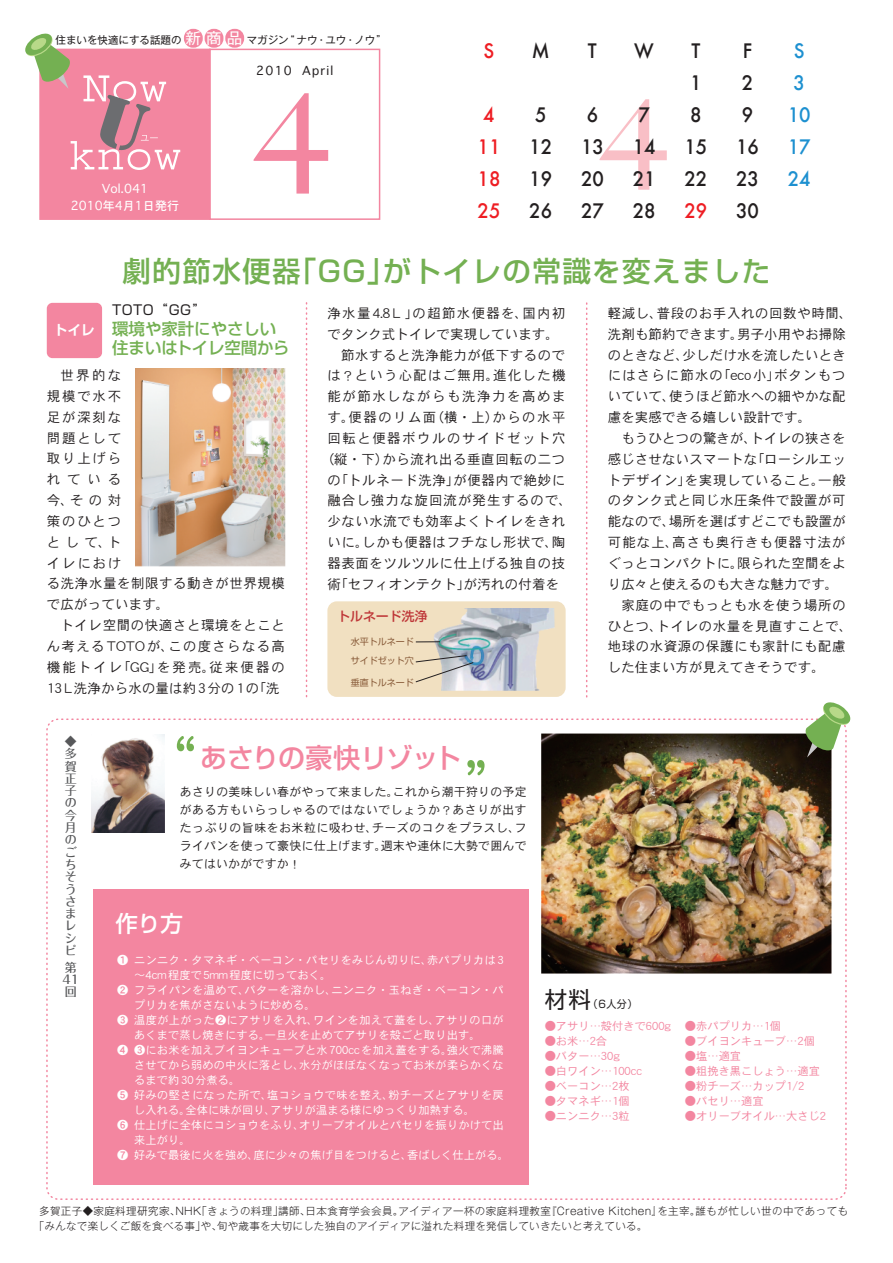
<style>
.page{position:relative;width:893px;height:1263px;background:#fff}
.page>*{position:absolute;margin:0;border:0;box-sizing:border-box;transform-origin:0 0}
.t1{font:500 28.5px "Shin Go";letter-spacing:.05em;color:#74b052}
.t2{font:500 27px "Shin Go";letter-spacing:-.04em;color:#f386a0}
.t3{font:500 22.5px "Shin Go";color:#fff}
.t4{font:500 19.5px/32px "Futura";color:#231f20;scale:.95 1}
.t5{font:500 19.5px/32px "Futura";color:#ee1d23;scale:.95 1}
.t6{font:500 19.5px/32px "Futura";color:#1d90d0;text-align:center;scale:.95 1}
.t7{font:500 16.5px/19.5px "Shin Go";letter-spacing:-.005em;color:#74b052}
.t8{font:13.5px/20.9px "DFHS Gothic W3 MP RKSJ H";letter-spacing:.01em;color:#231f20}
.t9{font:13.5px/20.9px "DFHS Gothic W3 MP RKSJ H";letter-spacing:.04em;color:#231f20;text-align:center}
.t10{font:13.5px/20.9px "DFHS Gothic W3 MP RKSJ H";letter-spacing:.09em;color:#231f20}
.t11{font:13.5px "Shin Go";letter-spacing:.025em;color:#231f20}
.t12{font:700 13.5px "Shin Go De";color:#fff}
.t13{font:500 12.75px "Shin Go";letter-spacing:.01em;color:#bf3839}
.t14{font:12px/18px "DFHS Gothic W3 MP RKSJ H";letter-spacing:.015em;color:#231f20;text-align:justify}
.t15{font:500 12px/12.3px "Folk";color:#57585a}
.t16{font:12px/16.5px "Osaka";color:#fff;text-align:center}
.t17{font:12px "Osaka";letter-spacing:.1em;color:#231f20}
.t18{font:11.25px/15px "DFHS Gothic W3 MP RKSJ H";letter-spacing:.01em;color:#fff}
.t19{font:11.25px "DFHS Gothic W3 MP RKSJ H";color:#f386a0}
.t20{font:11.25px "DFHS Gothic W5 MP RKSJ H";color:#fff}
.t21{font:300 10.5px/15px "Gothic MB101";letter-spacing:.025em;color:#231f20}
.t22{font:10.5px "Gothic MB101";color:#231f20}
.t23{font:10.5px "Shin Go";color:#231f20;scale:.95 1}
.t24{font:9px/19.5px "Shin Go";color:#8a5d3b}
.s1{font-size:15.6px;color:#fff}
.s2{font-family:"DFHS Gothic W5 MP RKSJ H"}
.s3{font-size:22.5px}
</style>
<div class="page">
<img style="left:91px;top:734px;width:73px;height:98px">
<img style="left:505px;top:733px;width:327px;height:240px">
<img style="left:135px;top:368px;width:151px;height:199px">
<div style="left:327px;top:601px;width:239px;height:96px;background:#f1e0c1;border-radius:9px"></div>
<svg style="left:599px;top:99px;width:68px;height:91px"></svg>
<svg style="left:253px;top:93px;width:75px;height:101px"></svg>
<div style="left:39px;top:49px;width:172px;height:171px;background:#f386a0"></div>
<div style="left:93px;top:890px;width:435px;height:295px;background:#f386a0"></div>
<div style="left:184px;top:29px;width:19px;height:19px;background:#f386a0;border-radius:9px"></div>
<div style="left:205px;top:29px;width:18px;height:19px;background:#f386a0;border-radius:9px"></div>
<div style="left:225px;top:29px;width:19px;height:19px;background:#f386a0;border-radius:9px"></div>
<div style="left:209px;top:49px;width:171px;height:171px;border:2px solid #f386a0"></div>
<svg style="left:25px;top:33px;width:155px;height:137px"></svg>
<svg style="left:586px;top:303px;width:1px;height:395px"></svg>
<svg style="left:306px;top:303px;width:1px;height:395px"></svg>
<div style="left:47px;top:303px;width:55px;height:55px;background:#f386a0;border-radius:6px"></div>
<svg style="left:177px;top:736px;width:17px;height:15px"></svg>
<svg style="left:467px;top:760px;width:17px;height:15px"></svg>
<svg style="left:804px;top:702px;width:47px;height:55px"></svg>
<img style="left:433px;top:608px;width:122px;height:82px">
<svg style="left:416px;top:641px;width:24px;height:1px"></svg>
<svg style="left:415px;top:655px;width:59px;height:28px"></svg>
<p class="t22" style="left:56px;top:33px;width:333px">住まいを快適にする話題の<span class="s1">新 商 品</span>マガジン“ ナウ・ユウ・ノウ”</p>
<h3 class="t4" style="left:532px;top:35px;width:20px">M</h3>
<h3 class="t4" style="left:634px;top:35px;width:22px">W</h3>
<h3 class="t4" style="left:736px;top:34px;width:26px;text-align:center">F<br>2<br>9<br>16<br>23<br>30</h3>
<h3 class="t6" style="left:788px;top:34px;width:26px">S<br>3<br>10<br>17<br>24</h3>
<h1 class="t1" style="left:123px;top:253px;width:649px">劇的節水便器「GG」がトイレの常識を変えました</h1>
<p class="t11" style="left:112px;top:301px;width:96px">TOTO“GG”</p>
<h3 class="t7" style="left:112px;top:318px;width:179px">環境や家計にやさしい住まいはトイレ空間から</h3>
<h3 class="t5" style="left:484px;top:35px;width:13px">S</h3>
<h3 class="t4" style="left:684px;top:35px;width:26px;text-align:center">T<br>1<br>8<br>15<br>22</h3>
<h3 class="t5" style="left:684px;top:194px;width:26px">29</h3>
<h3 class="t4" style="left:588px;top:35px;width:11px">T</h3>
<p class="t17" style="left:256px;top:63px;width:78px">2010 April</p>
<h3 class="t5" style="left:478px;top:98px;width:26px">4<br>11<br>18<br>25</h3>
<h3 class="t4" style="left:581px;top:98px;width:26px">6<br>13<br>20<br>27</h3>
<h3 class="t4" style="left:633px;top:98px;width:26px">7<br>14<br>21<br>28</h3>
<h3 class="t4" style="left:529px;top:98px;width:26px">5<br>12<br>19<br>26</h3>
<p class="t16" style="left:71px;top:180px;width:110px">Vol.041<br>2010年4月1日発行</p>
<p class="t9" style="left:321px;top:303px;width:253px">浄水量4.8 L 」の超節水便器を、国内初でタンク式トイレで実現しています。<br>　節水すると洗浄能力が低下するのでは？という心配はご無用。進化した機能が節水しながらも洗浄力を高めます。便器のリム面（横・上）からの水平回転と便器ボウルのサイドゼット穴（縦・下）から流れ出る垂直回転の二つの「トルネード洗浄」が便器内で絶妙に融合し強力な旋回流が発生するので、少ない水流でも効率よくトイレをきれいに。しかも便器はフチなし形状で、陶器表面をツルツルに仕上げる独自の技術「セフィオンテクト」が汚れの付着を</p>
<p class="t8" style="left:608px;top:302px;width:246px">軽減し、普段のお手入れの回数や時間、洗剤も節約できます。男子小用やお掃除のときなど、少しだけ水を流したいときにはさらに節水の「eco小」ボタンもついていて、使うほど節水への細やかな配慮を実感できる嬉しい設計です。<br>　もうひとつの驚きが、トイレの狭さを感じさせないスマートな「ローシルエットデザイン」を実現していること。一般のタンク式と同じ水圧条件で設置が可能なので、場所を選ばすどこでも設置が可能な上、高さも奥行きも便器寸法がぐっとコンパクトに。限られた空間をより広々と使えるのも大きな魅力です。　家庭の中でもっとも水を使う場所のひとつ、トイレの水量を見直すことで、地球の水資源の保護にも家計にも配慮した住まい方が見えてきそうです。</p>
<p class="t12" style="left:54px;top:321px;width:42px">トイレ</p>
<p class="t10" style="left:47px;top:365px;width:240px">　世界的な<br>規模で水不<br>足が深刻な<br>問題として<br>取り上げら<br>れている<br>今、その対<br>策のひとつ<br>として、ト<br>イレにおけ<br>る洗浄水量を制限する動きが世界規模で広がっています。<br>　トイレ空間の快適さと環境をとことん考えるTOTOが、この度さらなる高機能トイレ「GG」を発売。従来便器の<br>13 L洗浄から水の量は約3分の1の「洗</p>
<p class="t13" style="left:337px;top:608px;width:92px">トルネード洗浄</p>
<p class="t24" style="left:351px;top:631px;width:64px">水平トルネードサイドゼット穴</p>
<p class="t24" style="left:351px;top:672px;width:64px">垂直トルネード</p>
<p class="t15" style="left:65px;top:734px;width:14px">◆多賀正子の今月のごちそうさまレシピ</p>
<p class="t15" style="left:62px;top:960px;width:18px">第<br>41回</p>
<p class="t18" style="left:134px;top:952px;width:376px">ニンニク・タマネギ・ベーコン・パセリをみじん切りに、赤パプリカは3〜4cm程度で5mm程度に切っておく。<br>フライパンを温めて、バターを溶かし、ニンニク・玉ねぎ・ベーコン・パプリカを焦がさないように炒める。<br>温度が上がった<span class="s2">❷</span>にアサリを入れ、ワインを加えて蓋をし、アサリの口があくまで蒸し焼きにする。一旦火を止めてアサリを殻ごと取り出す。<br><span class="s2">❸</span>にお米を加えブイヨンキューブと水700ccを加え蓋をする。強火で沸騰させてから弱めの中火に落とし、水分がほぼなくなってお米が柔らかくなるまで約30分煮る。<br>好みの堅さになった所で、塩コショウで味を整え、粉チーズとアサリを戻し入れる。全体に味が回り、アサリが温まる様にゆっくり加熱する。<br>仕上げに全体にコショウをふり、オリーブオイルとパセリを振りかけて出来上がり。<br>好みで最後に火を強め、底に少々の焦げ目をつけると、香ばしく仕上がる。</p>
<h2 class="t2" style="left:200px;top:740px;width:262px">あさりの豪快リゾット</h2>
<p class="t14" style="left:180px;top:782px;width:348px">あさりの美味しい春がやって来ました。これから潮干狩りの予定がある方もいらっしゃるのではないでしょうか？あさりが出すたっぷりの旨味をお米粒に吸わせ、チーズのコクをプラスし、フライパンを使って豪快に仕上げます。週末や連休に大勢で囲んでみてはいかがですか！</p>
<h3 class="t3" style="left:115px;top:909px;width:69px">作り方</h3>
<p class="t20" style="left:117px;top:954px;width:13px">❶</p>
<p class="t20" style="left:117px;top:984px;width:13px">❷</p>
<p class="t20" style="left:117px;top:1014px;width:13px">❸</p>
<p class="t20" style="left:117px;top:1044px;width:13px">❹</p>
<p class="t20" style="left:117px;top:1089px;width:13px">❺</p>
<p class="t20" style="left:117px;top:1119px;width:13px">❻</p>
<p class="t20" style="left:117px;top:1149px;width:13px">❼</p>
<p class="t23" style="left:545px;top:997px;width:99px"><span class="s3">材料</span>（6人分）</p>
<p class="t19" style="left:545px;top:1020px;width:128px">●アサリ…殻付きで600g</p>
<p class="t19" style="left:545px;top:1035px;width:64px">●お米…2合</p>
<p class="t19" style="left:545px;top:1050px;width:77px">●バター…30g</p>
<p class="t19" style="left:545px;top:1065px;width:99px">●白ワイン…100cc</p>
<p class="t19" style="left:545px;top:1080px;width:86px">●ベーコン…2枚</p>
<p class="t19" style="left:545px;top:1095px;width:86px">●タマネギ…1個</p>
<p class="t19" style="left:545px;top:1110px;width:86px">●ニンニク…3粒</p>
<p class="t19" style="left:685px;top:1020px;width:98px">●赤パプリカ…1個</p>
<p class="t19" style="left:685px;top:1035px;width:131px">●ブイヨンキューブ…2個</p>
<p class="t19" style="left:685px;top:1050px;width:58px">●塩…適宜</p>
<p class="t19" style="left:685px;top:1065px;width:136px">●粗挽き黒こしょう…適宜</p>
<p class="t19" style="left:685px;top:1080px;width:121px">●粉チーズ…カップ1/2</p>
<p class="t19" style="left:685px;top:1095px;width:80px">●パセリ…適宜</p>
<p class="t19" style="left:685px;top:1110px;width:143px">●オリーブオイル…大さじ2</p>
<p class="t21" style="left:34px;top:1202px;width:816px;text-indent:5px">多賀正子◆家庭料理研究家、NHK「きょうの料理」講師、日本食育学会会員。アイディア一杯の家庭料理教室『Creative Kitchen』を主宰。誰もが忙しい世の中であっても「みんなで楽しくご飯を食べる事」や、旬や歳事を大切にした独自のアイディアに溢れた料理を発信していきたいと考えている。</p>
</div>
